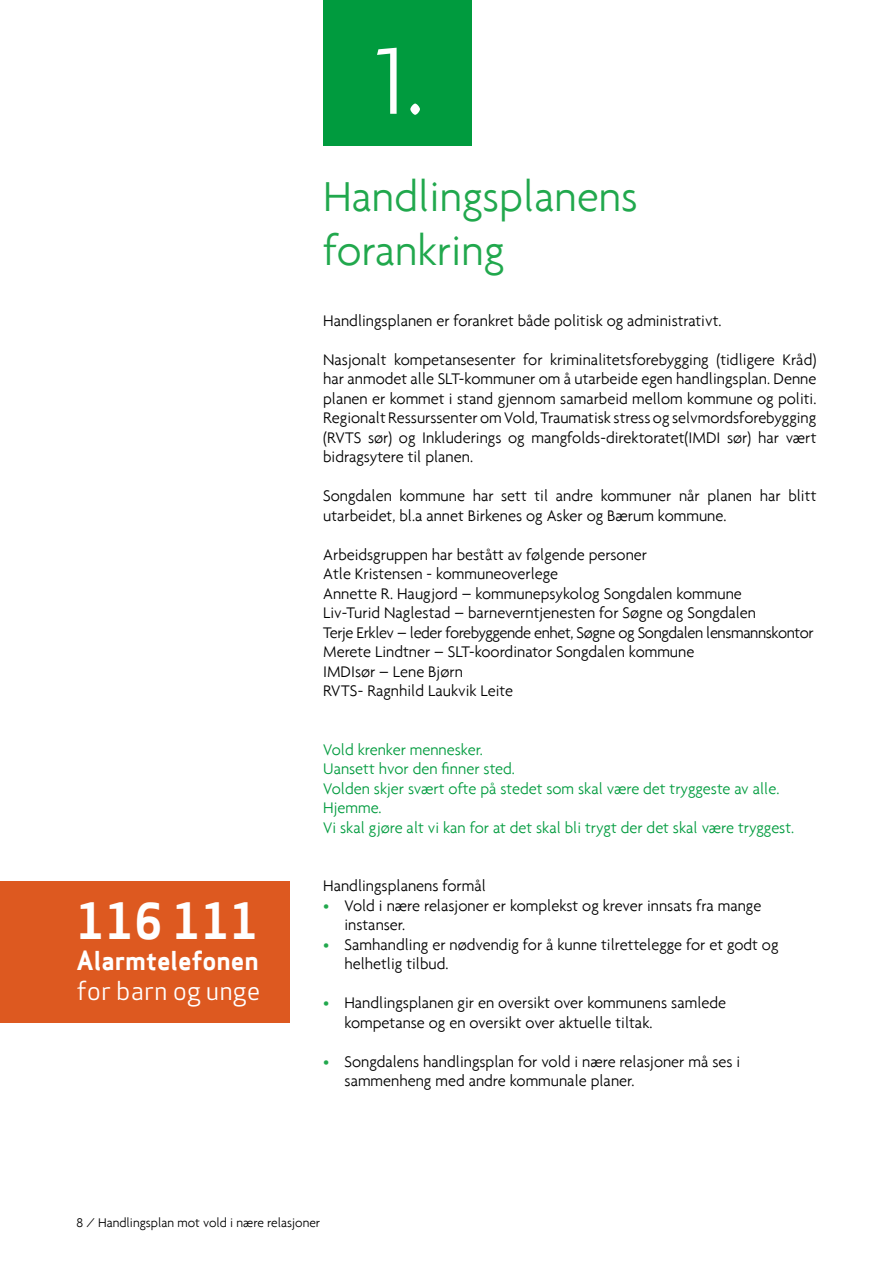
<style>
.page{position:relative;width:893px;height:1263px;background:#fff}
.page>*{position:absolute;margin:0;border:0;box-sizing:border-box;transform-origin:0 0}
.t1{font:300 102px "Agenda";color:#fff}
.t2{font:48px "Apex Sans Bold T";color:#fff}
.t3{font:300 45px/54px "Agenda";color:#21a84d}
.t4{font:25.5px "Apex Sans Bold T";color:#fff}
.t5{font:25.5px "Apex Sans Book T";color:#fff}
.t6{font:300 16.5px/19.5px "Agenda";color:#000}
.t7{font:300 16.5px/19.5px "Agenda";color:#009b3e}
.t8{font:300 13.5px "Agenda";color:#000}
.s1{color:#21a84d}
</style>
<div class="page">
<div style="left:323px;top:0;width:149px;height:145px;background:#009b3e"></div>
<div style="left:0;top:881px;width:289px;height:141px;background:#dd5920"></div>
<h1 class="t1" style="left:376px;top:21px;width:50px">1.</h1>
<h3 class="t3" style="left:323px;top:169px;width:316px">Handlingsplanens forankring</h3>
<p class="t6" style="left:323px;top:310px;width:400px">Handlingsplanen er forankret både politisk og administrativt.</p>
<p class="t6" style="left:323px;top:349px;width:495px;text-align:justify">Nasjonalt kompetansesenter for kriminalitetsforebygging (tidligere Kråd) har anmodet alle SLT-kommuner om å utarbeide egen handlingsplan. Denne planen er kommet i stand gjennom samarbeid mellom kommune og politi.<br>Regionalt Ressurssenter om Vold, Traumatisk stress og selvmordsforebygging (RVTS sør) og Inkluderings og mangfolds-direktoratet(IMDI sør) har vært bidragsytere til planen.</p>
<p class="t6" style="left:323px;top:486px;width:495px">Songdalen kommune har sett til andre kommuner når planen har blitt utarbeidet, bl.a annet Birkenes og Asker og Bærum kommune.</p>
<p class="t6" style="left:323px;top:544px;width:492px">Arbeidsgruppen har bestått av følgende personer<br>Atle Kristensen - kommuneoverlege<br>Annette R. Haugjord – kommunepsykolog Songdalen kommune<br>Liv-Turid Naglestad – barneverntjenesten for Søgne og Songdalen<br>Terje Erklev – leder forebyggende enhet, Søgne og Songdalen lensmannskontor Merete Lindtner – SLT-koordinator Songdalen kommune<br>IMDIsør – Lene Bjørn<br>RVTS- Ragnhild Laukvik Leite</p>
<h2 class="t2" style="left:77px;top:890px;width:184px">116 111</h2>
<h3 class="t4" style="left:77px;top:944px;width:184px">Alarmtelefonen</h3>
<h3 class="t5" style="left:77px;top:975px;width:185px">for barn og unge</h3>
<p class="t7" style="left:323px;top:739px;width:473px">Vold krenker mennesker.<br>Uansett hvor den finner sted.<br>Volden skjer svært ofte på stedet som skal være det tryggeste av alle.<br>Hjemme.<br>Vi skal gjøre alt vi kan for at det skal bli trygt der det skal være tryggest.</p>
<p class="t6" style="left:323px;top:876px;width:164px">Handlingsplanens formål</p>
<p class="t6" style="left:344px;top:895px;width:418px;text-indent:-21px"><span class="s1">•</span> Vold i nære relasjoner er komplekst og krever innsats fra mange instanser.</p>
<p class="t6" style="left:344px;top:934px;width:436px;text-indent:-21px"><span class="s1">•</span> Samhandling er nødvendig for å kunne tilrettelegge for et godt og helhetlig tilbud.</p>
<p class="t6" style="left:344px;top:993px;width:383px;text-indent:-21px"><span class="s1">•</span> Handlingsplanen gir en oversikt over kommunens samlede kompetanse og en oversikt over aktuelle tiltak.</p>
<p class="t6" style="left:344px;top:1051px;width:397px;text-indent:-21px"><span class="s1">•</span> Songdalens handlingsplan for vold i nære relasjoner må ses i sammenheng med andre kommunale planer.</p>
<p class="t8" style="left:77px;top:1215px;width:245px">8 / Handlingsplan mot vold i nære relasjoner</p>
</div>
